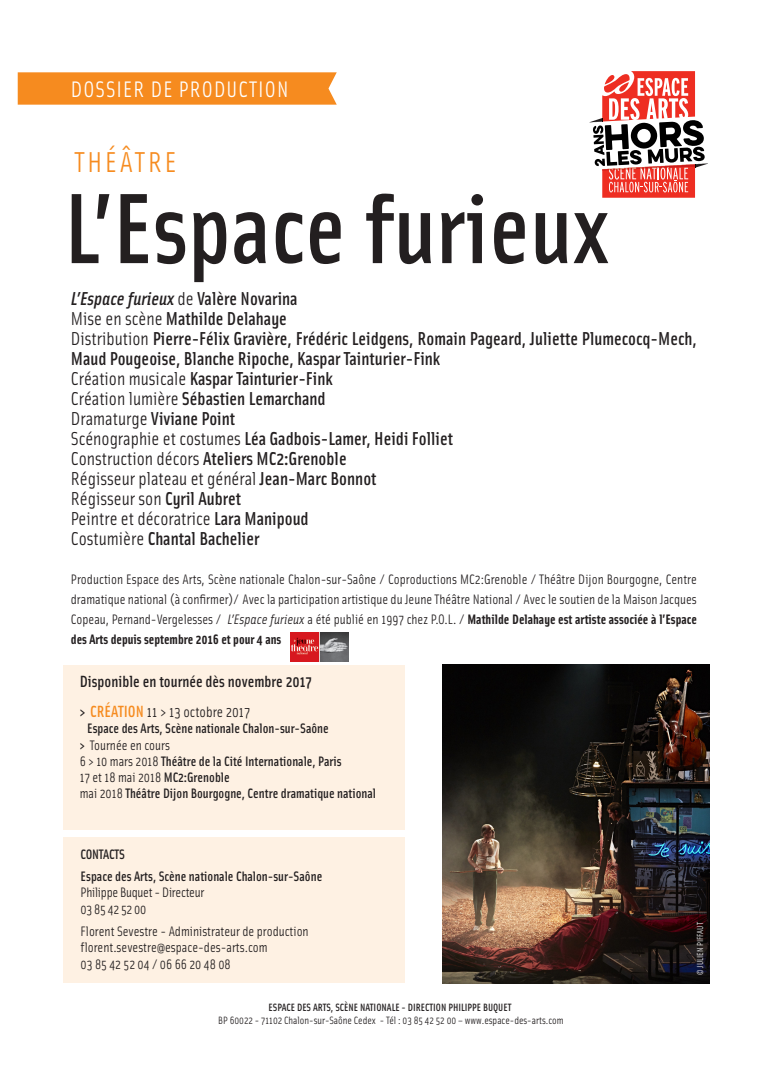
<style>
.page{position:relative;width:780px;height:1088px;background:#fff}
.page>*{position:absolute;margin:0;border:0;box-sizing:border-box;transform-origin:0 0}
.t1{font:500 100px "Solex OT";color:#231f20}
.t2{font:28.75px "Solex OT";letter-spacing:.1em;color:#f68b1f}
.t3{font:22.5px "Solex OT";letter-spacing:.05em;color:#fff}
.t4{font:500 18.75px/20px "Solex OT";color:#231f20}
.t5{font:500 16.25px "Solex OT";color:#231f20}
.t6{font:15px "Solex OT";color:#231f20}
.t7{font:13.75px/20px "Solex OT";color:#231f20}
.t8{font:500 13.75px/16.2px "Solex OT";color:#231f20}
.t9{font:13.75px/16.2px "Solex OT";letter-spacing:-.02em;color:#231f20}
.t10{font:10.62px "Solex OT";color:#231f20}
.t11{font:500 10.62px "Solex OT";color:#231f20}
.t12{font:8.75px "Solex OT";color:#fff}
.s1{font-style:italic}
.s2{font-weight:400}
.s3{font-weight:700}
.s4{font-weight:500}
.s5{font-weight:500;font-size:16.25px;color:#f68b1f}
</style>
<div class="page">
<div style="left:64px;top:837px;width:341px;height:146px;background:#fef1e3"></div>
<svg style="left:589px;top:71px;width:119px;height:127px"></svg>
<svg style="left:18px;top:72px;width:319px;height:33px;background:#f68e26"></svg>
<div style="left:63px;top:665px;width:342px;height:164px;background:#fef1e3"></div>
<img style="left:442px;top:664px;width:267px;height:319px">
<img style="left:290px;top:632px;width:59px;height:29px">
<p class="t3" style="left:71px;top:76px;width:219px">DOSSIER DE PRODUCTION</p>
<h2 class="t2" style="left:74px;top:145px;width:104px">THÉÂTRE</h2>
<h1 class="t1" style="left:64px;top:170px;width:547px">L’Espace furieux</h1>
<p class="t4" style="left:71px;top:289px;width:627px"><span class="s1">L’Espace furieux</span> <span class="s2">de</span> Valère Novarina<br><span class="s2">Mise en scène</span> Mathilde Delahaye<br><span class="s2">Distribution</span> Pierre-Félix Gravière, Frédéric Leidgens, Romain Pageard, Juliette Plumecocq-Mech, Maud Pougeoise, Blanche Ripoche, Kaspar Tainturier-Fink<br><span class="s2">Création musicale</span> Kaspar Tainturier-Fink<br><span class="s2">Création lumière</span> Sébastien Lemarchand<br><span class="s2">Dramaturge</span> Viviane Point<br><span class="s2">Scénographie et costumes</span> Léa Gadbois-Lamer, Heidi Folliet<br><span class="s2">Construction décors</span> Ateliers MC2:Grenoble<br><span class="s2">Régisseur plateau et général</span> Jean-Marc Bonnot<br><span class="s2">Régisseur son</span> Cyril Aubret<br><span class="s2">Peintre et décoratrice</span> Lara Manipoud<br><span class="s2">Costumière</span> Chantal Bachelier</p>
<p class="t7" style="left:71px;top:569px;width:627px;text-align:justify">Production Espace des Arts, Scène nationale Chalon-sur-Saône / Coproductions MC2:Grenoble / Théâtre Dijon Bourgogne, Centre dramatique national (à confirmer)/ Avec la participation artistique du Jeune Théâtre National / Avec le soutien de la Maison Jacques Copeau, Pernand-Vergelesses / <span class="s1">L’Espace furieux</span> a été publié en 1997 chez P.O.L. / <span class="s3">Mathilde Delahaye est artiste associée à l’Espace des Arts depuis septembre 2016 et pour 4 ans</span></p>
<p class="t5" style="left:80px;top:671px;width:234px">Disponible en tournée dès novembre 2017</p>
<p class="t6" style="left:80px;top:703px;width:172px"><span class="s4">&gt;</span> <span class="s5">CRÉATION</span> 11 &gt; 13 octobre 2017</p>
<p class="t8" style="left:80px;top:720px;width:298px;text-indent:7px">Espace des Arts, Scène nationale Chalon-sur-Saône<br>&gt; <span class="s2">Tournée en cours<br>6 &gt; 10 mars 2018</span> Théâtre de la Cité Internationale, Paris<br><span class="s2">17 et 18 mai 2018</span> MC2:Grenoble<br><span class="s2">mai 2018</span> Théâtre Dijon Bourgogne, Centre dramatique national</p>
<p class="t8" style="left:81px;top:843px;width:243px;line-height:22.5px">CONTACTS<br>Espace des Arts, Scène nationale Chalon-sur-Saône</p>
<p class="t9" style="left:81px;top:884px;width:125px">Philippe Buquet - Directeur<br>03 85 42 52 00</p>
<p class="t7" style="left:81px;top:923px;width:229px;line-height:16.2px">Florent Sevestre - Administrateur de production florent.sevestre@espace-des-arts.com<br>0385425204/0666204808</p>
<p class="t12" style="left:694px;top:975px;width:54px;rotate:-90deg">© JULIEN PIFFAUT</p>
<p class="t11" style="left:268px;top:1001px;width:244px">ESPACE DES ARTS, SCÈNE NATIONALE - DIRECTION PHILIPPE BUQUET</p>
<p class="t10" style="left:218px;top:1014px;width:347px">BP 60022 - 71102 Chalon-sur-Saône Cedex - Tél : 03 85 42 52 00 – www.espace-des-arts.com</p>
</div>
